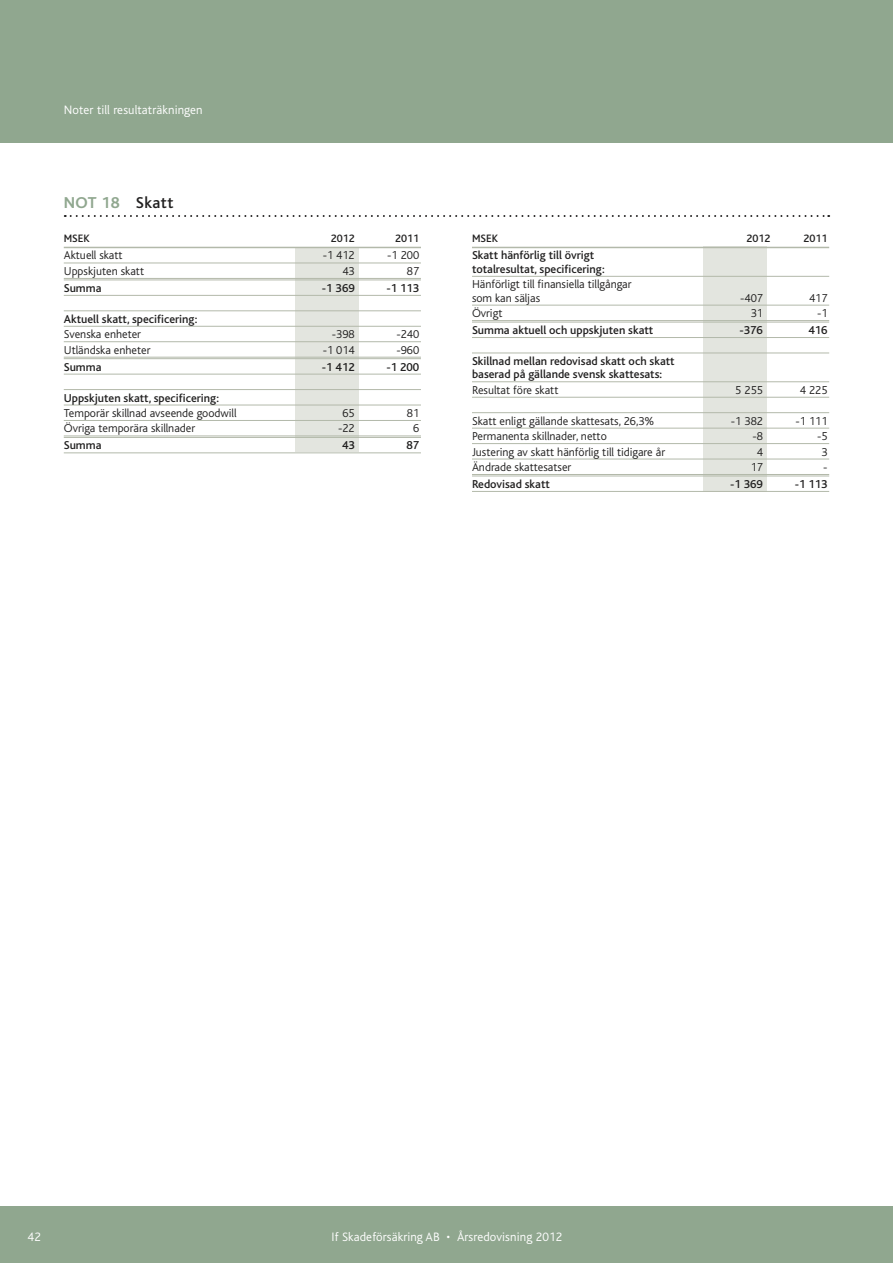
<style>
.page{position:relative;width:893px;height:1263px;background:#fff}
.page>*{position:absolute;margin:0;border:0;box-sizing:border-box;transform-origin:0 0}
.t1{font:700 16.5px "Bliss If";color:#90a78f}
.t2{font:300 12.75px "Bliss If";letter-spacing:.01em;color:#fff}
.t3{font:300 12px/13.4px "Bliss If";color:#212020}
.t4{font:500 12px/13.4px "Bliss If";color:#212020}
.t5{font:500 11.25px "Bliss If";color:#212020}
.s1{font-weight:500;color:#212020}
</style>
<div class="page">
<div style="left:0;top:0;width:893px;height:142px;background:#90a78f"></div>
<div style="left:0;top:1206px;width:893px;height:57px;background:#90a78f"></div>
<div style="left:295px;top:249px;width:64px;height:203px;background:#e3e5df"></div>
<div style="left:703px;top:246px;width:64px;height:245px;background:#e3e5df"></div>
<hr style="left:64px;top:247px;width:357px;height:1px;background:#b3b9aa">
<hr style="left:64px;top:263px;width:357px;height:1px;background:#b3b9aa">
<hr style="left:64px;top:278px;width:357px;height:1px;background:#b3b9aa">
<hr style="left:64px;top:280px;width:357px;height:1px;background:#b3b9aa">
<hr style="left:64px;top:295px;width:357px;height:1px;background:#b3b9aa">
<hr style="left:64px;top:310px;width:357px;height:1px;background:#b3b9aa">
<hr style="left:64px;top:326px;width:357px;height:1px;background:#b3b9aa">
<hr style="left:64px;top:341px;width:357px;height:1px;background:#b3b9aa">
<hr style="left:64px;top:357px;width:357px;height:1px;background:#b3b9aa">
<hr style="left:64px;top:358px;width:357px;height:1px;background:#b3b9aa">
<hr style="left:64px;top:374px;width:357px;height:1px;background:#b3b9aa">
<hr style="left:64px;top:389px;width:357px;height:1px;background:#b3b9aa">
<hr style="left:64px;top:405px;width:357px;height:1px;background:#b3b9aa">
<hr style="left:64px;top:420px;width:357px;height:1px;background:#b3b9aa">
<hr style="left:64px;top:435px;width:357px;height:1px;background:#b3b9aa">
<hr style="left:64px;top:437px;width:357px;height:1px;background:#b3b9aa">
<hr style="left:64px;top:452px;width:357px;height:1px;background:#b3b9aa">
<svg style="left:65px;top:215px;width:764px;height:2px"></svg>
<hr style="left:472px;top:247px;width:357px;height:1px;background:#b3b9aa">
<hr style="left:472px;top:276px;width:357px;height:1px;background:#b3b9aa">
<hr style="left:472px;top:305px;width:357px;height:1px;background:#b3b9aa">
<hr style="left:472px;top:320px;width:357px;height:1px;background:#b3b9aa">
<hr style="left:472px;top:322px;width:357px;height:1px;background:#b3b9aa">
<hr style="left:472px;top:337px;width:357px;height:1px;background:#b3b9aa">
<hr style="left:472px;top:353px;width:357px;height:1px;background:#b3b9aa">
<hr style="left:472px;top:381px;width:357px;height:1px;background:#b3b9aa">
<hr style="left:472px;top:397px;width:357px;height:1px;background:#b3b9aa">
<hr style="left:472px;top:412px;width:357px;height:1px;background:#b3b9aa">
<hr style="left:472px;top:428px;width:357px;height:1px;background:#b3b9aa">
<hr style="left:472px;top:443px;width:357px;height:1px;background:#b3b9aa">
<hr style="left:472px;top:459px;width:357px;height:1px;background:#b3b9aa">
<hr style="left:472px;top:474px;width:357px;height:1px;background:#b3b9aa">
<hr style="left:472px;top:476px;width:357px;height:1px;background:#b3b9aa">
<hr style="left:472px;top:491px;width:357px;height:1px;background:#b3b9aa">
<p class="t2" style="left:64px;top:103px;width:140px">Noter till resultaträkningen</p>
<h1 class="t1" style="left:64px;top:194px;width:111px">NOT 18 <span class="s1">Skatt</span></h1>
<p class="t5" style="left:64px;top:233px;width:28px">MSEK</p>
<p class="t5" style="left:331px;top:233px;width:25px">2012</p>
<p class="t5" style="left:395px;top:233px;width:25px">2011</p>
<p class="t3" style="left:64px;top:249px;width:60px">Aktuell skatt</p>
<p class="t3" style="left:323px;top:249px;width:34px">-1 412</p>
<p class="t3" style="left:387px;top:249px;width:34px">-1 200</p>
<p class="t3" style="left:64px;top:264px;width:82px">Uppskjuten skatt</p>
<p class="t3" style="left:342px;top:264px;width:14px">43</p>
<p class="t3" style="left:407px;top:264px;width:14px">87</p>
<p class="t4" style="left:64px;top:281px;width:39px">Summa</p>
<p class="t4" style="left:322px;top:281px;width:34px">-1 369</p>
<p class="t4" style="left:386px;top:281px;width:34px">-1 113</p>
<p class="t4" style="left:64px;top:312px;width:135px">Aktuell skatt, specificering:</p>
<p class="t3" style="left:64px;top:328px;width:79px">Svenska enheter</p>
<p class="t3" style="left:332px;top:328px;width:24px">-398</p>
<p class="t3" style="left:396px;top:328px;width:24px">-240</p>
<p class="t3" style="left:64px;top:343px;width:88px">Utländska enheter</p>
<p class="t3" style="left:323px;top:343px;width:34px">-1 014</p>
<p class="t3" style="left:396px;top:343px;width:24px">-960</p>
<p class="t4" style="left:64px;top:360px;width:39px">Summa</p>
<p class="t4" style="left:322px;top:360px;width:34px">-1 412</p>
<p class="t4" style="left:386px;top:360px;width:34px">-1 200</p>
<p class="t4" style="left:64px;top:391px;width:157px">Uppskjuten skatt, specificering:</p>
<p class="t3" style="left:64px;top:407px;width:174px">Temporär skillnad avseende goodwill</p>
<p class="t3" style="left:342px;top:407px;width:14px">65</p>
<p class="t3" style="left:407px;top:407px;width:14px">81</p>
<p class="t3" style="left:64px;top:422px;width:133px">Övriga temporära skillnader</p>
<p class="t3" style="left:338px;top:422px;width:18px">-22</p>
<p class="t3" style="left:413px;top:422px;width:8px">6</p>
<p class="t4" style="left:64px;top:439px;width:39px">Summa</p>
<p class="t4" style="left:342px;top:439px;width:14px">43</p>
<p class="t4" style="left:406px;top:439px;width:14px">87</p>
<p class="t5" style="left:472px;top:233px;width:28px">MSEK</p>
<p class="t5" style="left:746px;top:233px;width:25px">2012</p>
<p class="t5" style="left:803px;top:233px;width:25px">2011</p>
<p class="t4" style="left:472px;top:249px;width:134px">Skatt hänförlig till övrigt totalresultat, specificering:</p>
<p class="t3" style="left:472px;top:278px;width:161px">Hänförligt till finansiella tillgångar som kan säljas</p>
<p class="t3" style="left:740px;top:291px;width:24px">-407</p>
<p class="t3" style="left:809px;top:291px;width:20px">417</p>
<p class="t3" style="left:472px;top:307px;width:32px">Övrigt</p>
<p class="t3" style="left:751px;top:307px;width:14px">31</p>
<p class="t3" style="left:817px;top:307px;width:12px">-1</p>
<p class="t4" style="left:472px;top:324px;width:183px">Summa aktuell och uppskjuten skatt</p>
<p class="t4" style="left:739px;top:324px;width:25px">-376</p>
<p class="t4" style="left:808px;top:324px;width:21px">416</p>
<p class="t4" style="left:472px;top:354px;width:204px">Skillnad mellan redovisad skatt och skatt baserad på gällande svensk skattesats:</p>
<p class="t3" style="left:472px;top:383px;width:88px">Resultat före skatt</p>
<p class="t3" style="left:735px;top:383px;width:29px">5 255</p>
<p class="t3" style="left:800px;top:383px;width:29px">4 225</p>
<p class="t3" style="left:472px;top:414px;width:184px">Skatt enligt gällande skattesats, 26,3%</p>
<p class="t3" style="left:731px;top:414px;width:34px">-1 382</p>
<p class="t3" style="left:795px;top:414px;width:34px">-1 111</p>
<p class="t3" style="left:472px;top:430px;width:136px">Permanenta skillnader, netto</p>
<p class="t3" style="left:752px;top:430px;width:12px">-8</p>
<p class="t3" style="left:817px;top:430px;width:12px">-5</p>
<p class="t3" style="left:472px;top:445px;width:195px">Justering av skatt hänförlig till tidigare år</p>
<p class="t3" style="left:757px;top:445px;width:8px">4</p>
<p class="t3" style="left:821px;top:445px;width:8px">3</p>
<p class="t3" style="left:472px;top:461px;width:101px">Ändrade skattesatser</p>
<p class="t3" style="left:751px;top:461px;width:14px">17</p>
<p class="t3" style="left:823px;top:461px;width:6px">-</p>
<p class="t4" style="left:472px;top:477px;width:79px">Redovisad skatt</p>
<p class="t4" style="left:730px;top:477px;width:34px">-1 369</p>
<p class="t4" style="left:795px;top:477px;width:34px">-1 113</p>
<p class="t2" style="left:28px;top:1230px;width:15px">42</p>
<p class="t2" style="left:332px;top:1230px;width:232px">If Skadeförsäkring AB • Årsredovisning 2012</p>
</div>
